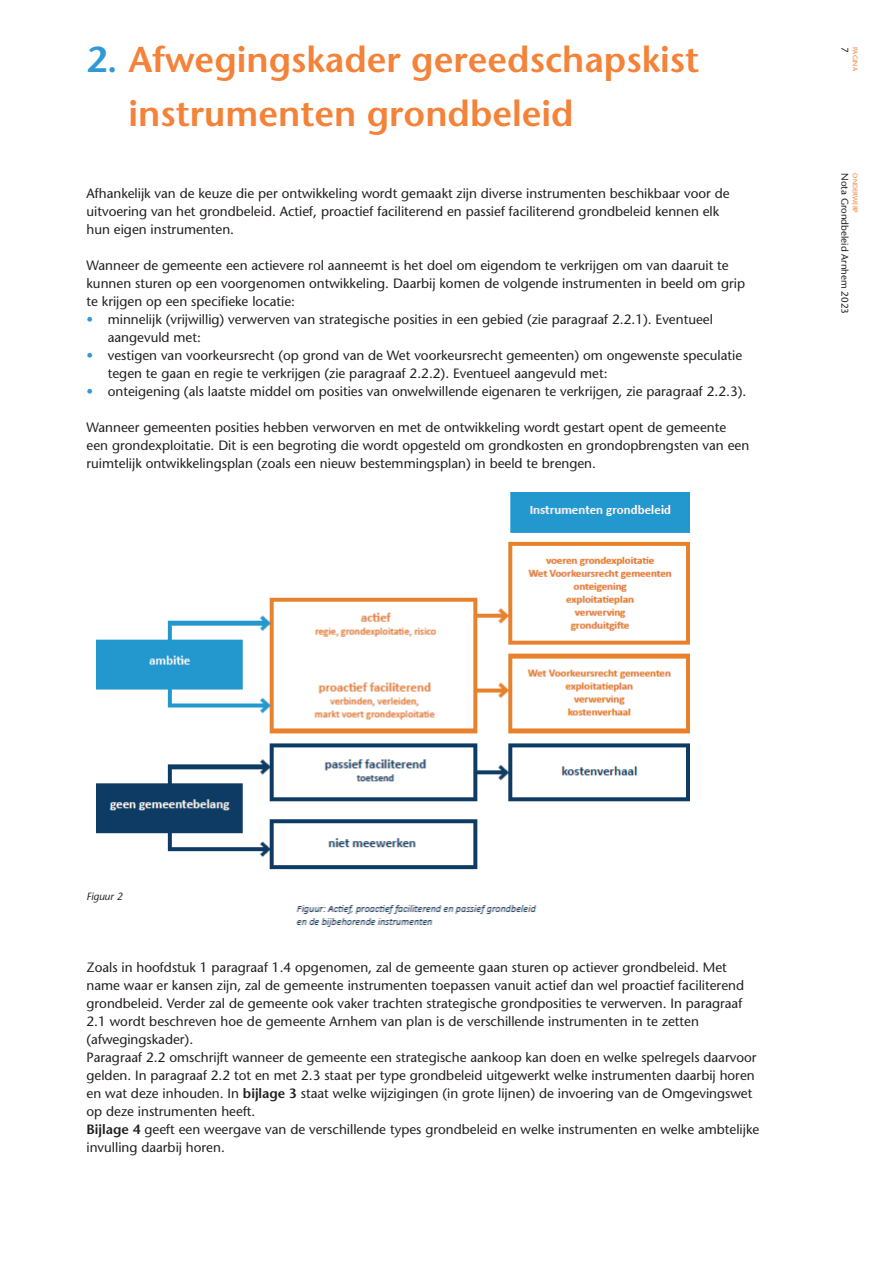
<style>
.page{position:relative;width:893px;height:1263px;background:#fff}
.page>*{position:absolute;margin:0;border:0;box-sizing:border-box;transform-origin:0 0}
.t1{font:600 36px/54px "Stone Sans";color:#f48238}
.t2{font:13.5px/18px "Stone Sans";color:#231f20}
.t3{font:italic 10.5px "Stone Sans";color:#231f20}
.t4{font:9.75px "Stone Sans";color:#231f20}
.t5{font:6.75px "Stone Sans";color:#f48238}
.s1{color:#3098d4}
.s2{font-weight:600}
</style>
<div class="page">
<img style="left:96px;top:492px;width:594px;height:435px">
<h1 class="t1" style="left:129px;top:32px;width:572px;text-indent:-42px"><span class="s1">2.</span> Afwegingskader gereedschapskist instrumenten grondbeleid</h1>
<p class="t2" style="left:87px;top:184px;width:645px">Afhankelijk van de keuze die per ontwikkeling wordt gemaakt zijn diverse instrumenten beschikbaar voor de uitvoering van het grondbeleid. Actief, proactief faciliterend en passief faciliterend grondbeleid kennen elk hun eigen instrumenten.</p>
<p class="t2" style="left:87px;top:256px;width:660px">Wanneer de gemeente een actievere rol aanneemt is het doel om eigendom te verkrijgen om van daaruit te kunnen sturen op een voorgenomen ontwikkeling. Daarbij komen de volgende instrumenten in beeld om grip te krijgen op een specifieke locatie:</p>
<p class="t2" style="left:108px;top:310px;width:607px;text-indent:-21px"><span class="s1">•</span> minnelijk (vrijwillig) verwerven van strategische posities in een gebied (zie paragraaf 2.2.1). Eventueel aangevuld met:</p>
<p class="t2" style="left:108px;top:346px;width:636px;text-indent:-21px"><span class="s1">•</span> vestigen van voorkeursrecht (op grond van de Wet voorkeursrecht gemeenten) om ongewenste speculatie tegen te gaan en regie te verkrijgen (zie paragraaf 2.2.2). Eventueel aangevuld met:</p>
<p class="t2" style="left:87px;top:382px;width:661px"><span class="s1">•</span> onteigening (als laatste middel om posities van onwelwillende eigenaren te verkrijgen, zie paragraaf 2.2.3).</p>
<p class="t2" style="left:87px;top:418px;width:664px">Wanneer gemeenten posities hebben verworven en met de ontwikkeling wordt gestart opent de gemeente een grondexploitatie. Dit is een begroting die wordt opgesteld om grondkosten en grondopbrengsten van een ruimtelijk ontwikkelingsplan (zoals een nieuw bestemmingsplan) in beeld te brengen.</p>
<p class="t4" style="left:851px;top:47px;width:7px;rotate:90deg">7</p>
<p class="t5" style="left:859px;top:47px;width:25px;rotate:90deg">PAGINA</p>
<p class="t4" style="left:851px;top:173px;width:142px;rotate:90deg">Nota Grondbeleid Arnhem 2023</p>
<p class="t5" style="left:859px;top:173px;width:41px;rotate:90deg">ONDERWERP</p>
<p class="t3" style="left:87px;top:890px;width:38px">Figuur 2</p>
<p class="t2" style="left:87px;top:958px;width:674px">Zoals in hoofdstuk 1 paragraaf 1.4 opgenomen, zal de gemeente gaan sturen op actiever grondbeleid. Met name waar er kansen zijn, zal de gemeente instrumenten toepassen vanuit actief dan wel proactief faciliterend grondbeleid. Verder zal de gemeente ook vaker trachten strategische grondposities te verwerven. In paragraaf 2.1 wordt beschreven hoe de gemeente Arnhem van plan is de verschillende instrumenten in te zetten (afwegingskader).<br>Paragraaf 2.2 omschrijft wanneer de gemeente een strategische aankoop kan doen en welke spelregels daarvoor gelden. In paragraaf 2.2 tot en met 2.3 staat per type grondbeleid uitgewerkt welke instrumenten daarbij horen en wat deze inhouden. In <span class="s2">bijlage 3</span> staat welke wijzigingen (in grote lijnen) de invoering van de Omgevingswet op deze instrumenten heeft.<br><span class="s2">Bijlage 4</span> geeft een weergave van de verschillende types grondbeleid en welke instrumenten en welke ambtelijke invulling daarbij horen.</p>
</div>
